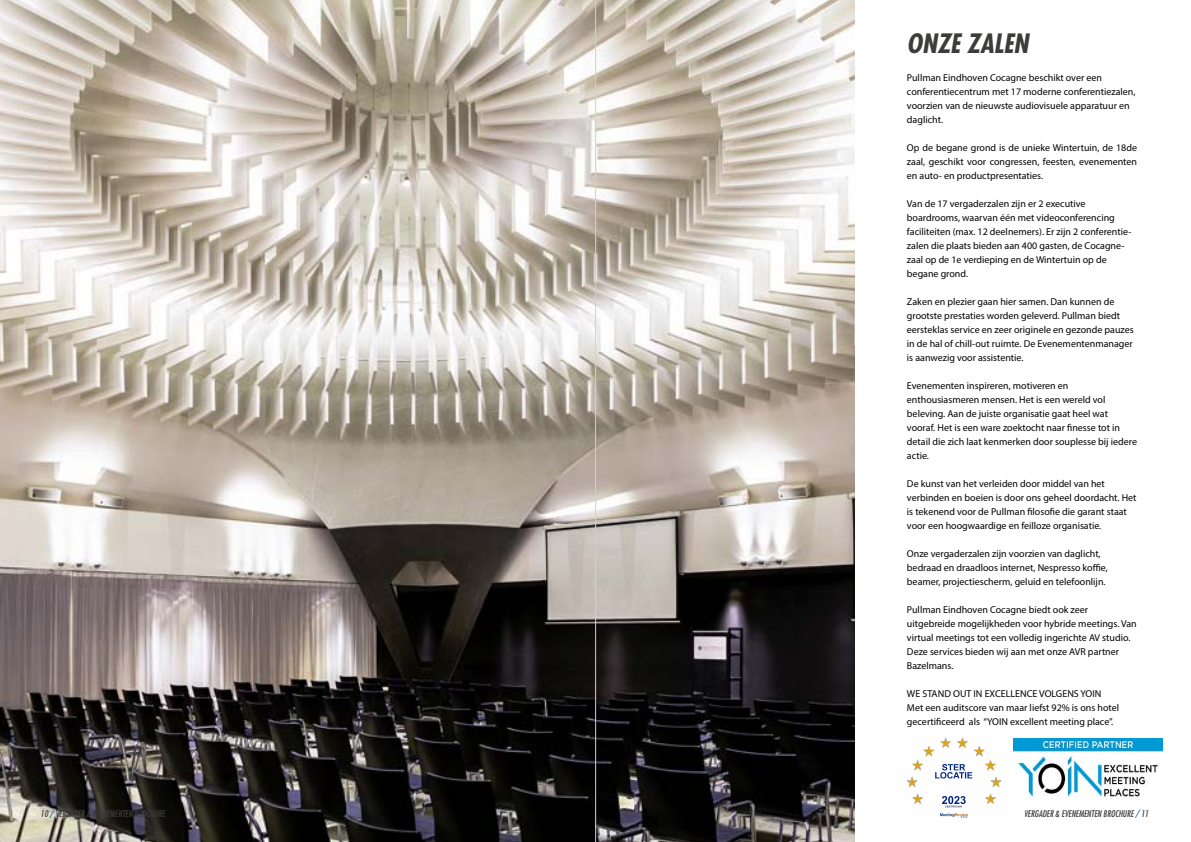
<style>
.page{position:relative;width:1191px;height:842px;background:#fff}
.page>*{position:absolute;margin:0;border:0;box-sizing:border-box;transform-origin:0 0}
.t1{font:italic 700 condensed 26px "Futura Std";color:#3c3c3b}
.t2{font:10px/14px "Myriad Pro";color:#000}
.t3{font:italic condensed 9px "Futura Std";color:#3c3c3b}
.s1{color:#005782}
</style>
<div class="page">
<img style="left:0;top:0;width:854px;height:842px">
<img style="left:906px;top:737px;width:96px;height:81px">
<img style="left:1013px;top:738px;width:149px;height:60px">
<hr style="left:595px;top:0;width:1px;height:842px;background:#d0d0d0">
<h1 class="t1" style="left:907px;top:28px;width:123px">ONZE ZALEN</h1>
<p class="t2" style="left:907px;top:71px;width:230px">Pullman Eindhoven Cocagne beschikt over een conferentiecentrum met 17 moderne conferentiezalen, voorzien van de nieuwste audiovisuele apparatuur en daglicht.</p>
<p class="t2" style="left:907px;top:141px;width:232px;text-align:justify">Op de begane grond is de unieke Wintertuin, de 18de zaal, geschikt voor congressen, feesten, evenementen en auto- en productpresentaties.</p>
<p class="t2" style="left:907px;top:197px;width:226px">Van de 17 vergaderzalen zijn er 2 executive boardrooms, waarvan één met videoconferencing faciliteiten (max. 12 deelnemers). Er zijn 2 conferentie&shy;zalen die plaats bieden aan 400 gasten, de Cocagne&shy;zaal op de 1e verdieping en de Wintertuin op de begane grond.</p>
<p class="t2" style="left:907px;top:295px;width:228px">Zaken en plezier gaan hier samen. Dan kunnen de grootste prestaties worden geleverd. Pullman biedt eersteklas service en zeer originele en gezonde pauzes in de hal of chill-out ruimte. De Evenementenmanager is aanwezig voor assistentie.</p>
<p class="t2" style="left:907px;top:379px;width:231px">Evenementen inspireren, motiveren en enthousiasmeren mensen. Het is een wereld vol beleving. Aan de juiste organisatie gaat heel wat vooraf. Het is een ware zoektocht naar finesse tot in detail die zich laat kenmerken door souplesse bij iedere actie.</p>
<p class="t2" style="left:907px;top:477px;width:231px">De kunst van het verleiden door middel van het verbinden en boeien is door ons geheel doordacht. Het is tekenend voor de Pullman filosofie die garant staat voor een hoogwaardige en feilloze organisatie.</p>
<p class="t2" style="left:907px;top:547px;width:202px">Onze vergaderzalen zijn voorzien van daglicht, bedraad en draadloos internet, Nespresso koffie, beamer, projectiescherm, geluid en telefoonlijn.</p>
<p class="t2" style="left:907px;top:603px;width:231px">Pullman Eindhoven Cocagne biedt ook zeer uitgebreide mogelijkheden voor hybride meetings. Van virtual meetings tot een volledig ingerichte AV studio.<br>Deze services bieden wij aan met onze AVR partner Bazelmans.</p>
<p class="t2" style="left:907px;top:687px;width:214px">WE STAND OUT IN EXCELLENCE VOLGENS YOIN<br>Met een auditscore van maar liefst 92% is ons hotel gecertificeerd als “YOIN excellent meeting place”.</p>
<p class="t3" style="left:41px;top:809px;width:126px">10 <span class="s1">/</span> VERGADER &amp; EVENEMENTEN BROCHURE</p>
<p class="t3" style="left:1024px;top:809px;width:126px">VERGADER &amp; EVENEMENTEN BROCHURE <span class="s1">/</span> 11</p>
</div>
